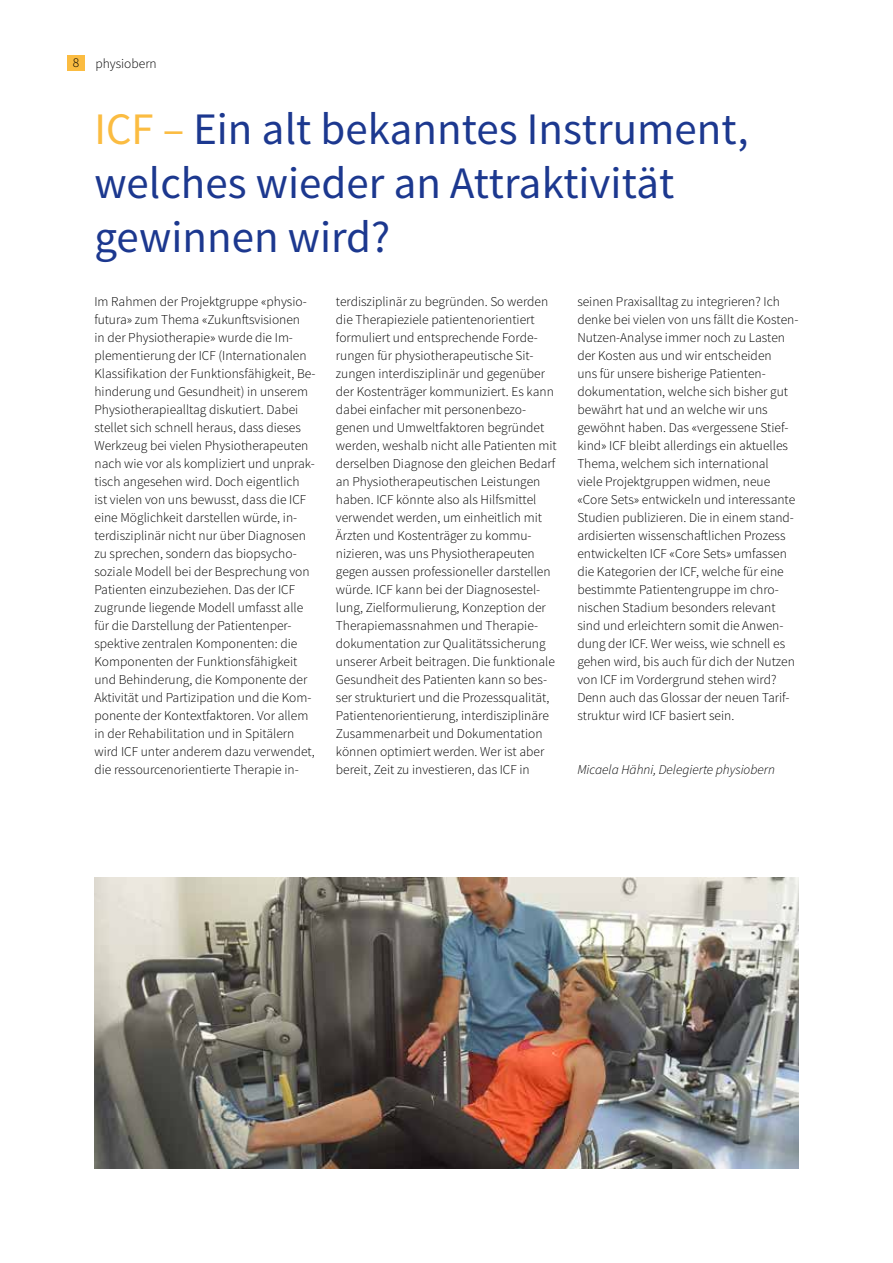
<style>
.page{position:relative;width:893px;height:1263px;background:#fff}
.page>*{position:absolute;margin:0;border:0;box-sizing:border-box;transform-origin:0 0}
.t1{font:45px/54px "Source Sans Pro";color:#1c388f}
.t2{font:300 13.5px/18px "Source Sans Pro";color:#000}
.t3{font:italic 300 13.5px "Source Sans Pro";color:#000}
.s1{color:#fbbc41}
</style>
<div class="page">
<img style="left:94px;top:878px;width:704px;height:290px">
<div style="left:68px;top:55px;width:17px;height:15px;background:#fbbc41"></div>
<p class="t2" style="left:73px;top:54px;width:85px">8 physiobern</p>
<h1 class="t1" style="left:94px;top:103px;width:656px"><span class="s1">ICF –</span> Ein alt bekanntes Instrument, welches wieder an Attraktivität gewinnen wird?</h1>
<p class="t2" style="left:94px;top:293px;width:222px">Im Rahmen der Projektgruppe «physio&shy;futura» zum Thema «Zukunftsvisionen<br>in der Physiotherapie» wurde die Im&shy;plementierung der ICF (Internationalen Klassifikation der Funktionsfähigkeit, Be&shy;hinderung und Gesundheit) in unserem Physiotherapiealltag diskutiert. Dabei stellet sich schnell heraus, dass dieses Werkzeug bei vielen Physiotherapeuten nach wie vor als kompliziert und unprak&shy;tisch angesehen wird. Doch eigentlich ist vielen von uns bewusst, dass die ICF eine Möglichkeit darstellen würde, in&shy;terdisziplinär nicht nur über Diagnosen zu sprechen, sondern das biopsycho&shy;soziale Modell bei der Besprechung von Patienten einzubeziehen. Das der ICF zugrunde liegende Modell umfasst alle für die Darstellung der Patientenper&shy;spektive zentralen Komponenten: die Komponenten der Funktionsfähigkeit und Behinderung, die Komponente der Aktivität und Partizipation und die Kom&shy;ponente der Kontextfaktoren. Vor allem in der Rehabilitation und in Spitälern wird ICF unter anderem dazu verwendet, die ressourcenorientierte Therapie in-</p>
<p class="t2" style="left:336px;top:292px;width:222px">terdisziplinär zu begründen. So werden die Therapieziele patientenorientiert formuliert und entsprechende Forde&shy;rungen für physiotherapeutische Sit&shy;zungen interdisziplinär und gegenüber der Kostenträger kommuniziert. Es kann dabei einfacher mit personenbezo&shy;genen und Umweltfaktoren begründet werden, weshalb nicht alle Patienten mit derselben Diagnose den gleichen Bedarf an Physiotherapeutischen Leistungen haben. ICF könnte also als Hilfsmittel verwendet werden, um einheitlich mit Ärzten und Kostenträger zu kommu&shy;nizieren, was uns Physiotherapeuten gegen aussen professioneller darstellen würde. ICF kann bei der Diagnosestel&shy;lung, Zielformulierung, Konzeption der Therapiemassnahmen und Therapie&shy;dokumentation zur Qualitätssicherung unserer Arbeit beitragen. Die funktionale Gesundheit des Patienten kann so bes&shy;ser strukturiert und die Prozessqualität, Patientenorientierung, interdisziplinäre Zusammenarbeit und Dokumentation können optimiert werden. Wer ist aber bereit, Zeit zu investieren, das ICF in</p>
<p class="t2" style="left:577px;top:292px;width:223px">seinen Praxisalltag zu integrieren? Ich denke bei vielen von uns fällt die Kosten-Nutzen-Analyse immer noch zu Lasten der Kosten aus und wir entscheiden<br>uns für unsere bisherige Patienten&shy;dokumentation, welche sich bisher gut bewährt hat und an welche wir uns gewöhnt haben. Das «vergessene Stief&shy;kind» ICF bleibt allerdings ein aktuelles Thema, welchem sich international<br>viele Projektgruppen widmen, neue «Core Sets» entwickeln und interessante Studien publizieren. Die in einem stand&shy;ardisierten wissenschaftlichen Prozess entwickelten ICF «Core Sets» umfassen die Kategorien der ICF, welche für eine bestimmte Patientengruppe im chro&shy;nischen Stadium besonders relevant sind und erleichtern somit die Anwen&shy;dung der ICF. Wer weiss, wie schnell es gehen wird, bis auch für dich der Nutzen von ICF im Vordergrund stehen wird?<br>Denn auch das Glossar der neuen Tarif&shy;struktur wird ICF basiert sein.</p>
<p class="t3" style="left:577px;top:761px;width:199px">Micaela Hähni, Delegierte physiobern</p>
</div>
